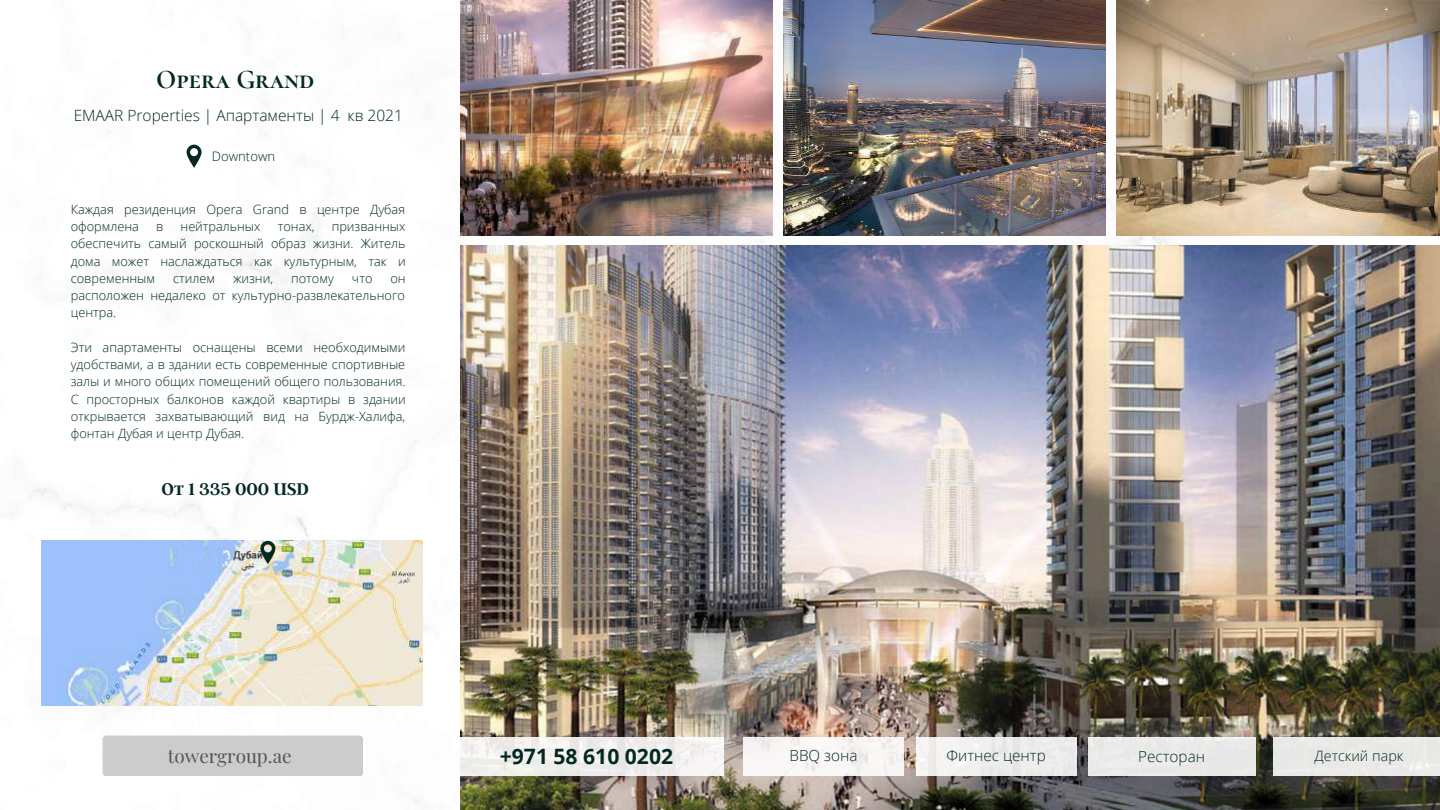
<style>
.page{position:relative;width:1440px;height:810px;background:#fff}
.page>*{position:absolute;margin:0;border:0;box-sizing:border-box;transform-origin:0 0}
.t1{font:700 26.4px "Cormorant SC";color:#022924}
.t2{font:700 21.1px "Open Sans";color:#022924}
.t3{font:18.9px "Playfair Display";color:#545454}
.t4{font:600 18.8px "Argent CF";color:#022924}
.t5{font:300 15.5px "Open Sans";color:#022924}
.t6{font:300 15.3px "Open Sans";color:#022924}
.t7{font:300 14.3px "Open Sans";color:#022924}
.t8{font:300 13.1px "Open Sans";color:#022924}
.t9{font:300 12.8px/17.2px "Open Sans";color:#022924;text-align:justify}
</style>
<div class="page">
<img style="left:461px;top:246px;width:979px;height:564px">
<img style="left:461px;top:0;width:312px;height:236px">
<img style="left:783px;top:0;width:323px;height:236px">
<img style="left:1116px;top:0;width:324px;height:236px">
<div style="left:461px;top:737px;width:263px;height:39px;background:#f1efed"></div>
<div style="left:743px;top:737px;width:161px;height:39px;background:#f9f7f6"></div>
<div style="left:916px;top:737px;width:160px;height:39px;background:#eee"></div>
<div style="left:1088px;top:737px;width:167px;height:39px;background:#e9e9e9"></div>
<div style="left:1273px;top:737px;width:167px;height:39px;background:#e9e9e7"></div>
<div style="left:103px;top:736px;width:260px;height:40px;background:#ccc;border-radius:4px"></div>
<img style="left:41px;top:541px;width:381px;height:165px">
<svg style="left:260px;top:541px;width:15px;height:23px"></svg>
<svg style="left:187px;top:145px;width:15px;height:23px"></svg>
<h1 class="t1" style="left:156px;top:64px;width:160px">Opera Grand</h1>
<p class="t5" style="left:74px;top:104px;width:331px">EMAAR Properties | Апартаменты | 4 кв 2021</p>
<p class="t8" style="left:212px;top:147px;width:65px">Downtown</p>
<p class="t9" style="left:71px;top:200px;width:336px">Каждая резиденция Opera Grand в центре Дубая оформлена</p>
<p class="t9" style="left:156px;top:218px;width:9px">в</p>
<p class="t9" style="left:181px;top:218px;width:81px">нейтральных</p>
<p class="t9" style="left:278px;top:218px;width:38px">тонах,</p>
<p class="t9" style="left:71px;top:218px;width:336px;text-indent:261px">призванных обеспечить самый роскошный образ жизни. Житель дома может наслаждаться как культурным, так и современным</p>
<p class="t9" style="left:71px;top:269px;width:336px;text-indent:320px">он расположен недалеко от культурно-развлекательного центра.</p>
<p class="t9" style="left:71px;top:338px;width:336px">Эти апартаменты оснащены всеми необходимыми удобствами, а в здании есть современные спортивные залы и много общих помещений общего пользования.<br>С просторных балконов каждой квартиры в здании открывается захватывающий вид на Бурдж-Халифа, фонтан Дубая и центр Дубая.</p>
<p class="t9" style="left:173px;top:269px;width:43px">стилем</p>
<p class="t9" style="left:233px;top:269px;width:42px">жизни,</p>
<p class="t9" style="left:291px;top:269px;width:44px">потому</p>
<p class="t9" style="left:352px;top:269px;width:22px">что</p>
<h3 class="t4" style="left:161px;top:477px;width:149px">От 1 335 000 USD</h3>
<h3 class="t3" style="left:168px;top:743px;width:125px">towergroup.ae</h3>
<h2 class="t2" style="left:500px;top:741px;width:175px">+971 58 610 0202</h2>
<p class="t6" style="left:789px;top:745px;width:70px">BBQ зона</p>
<p class="t6" style="left:947px;top:745px;width:101px">Фитнес центр</p>
<p class="t6" style="left:1138px;top:746px;width:68px">Ресторан</p>
<p class="t7" style="left:1315px;top:745px;width:90px">Детский парк</p>
</div>
